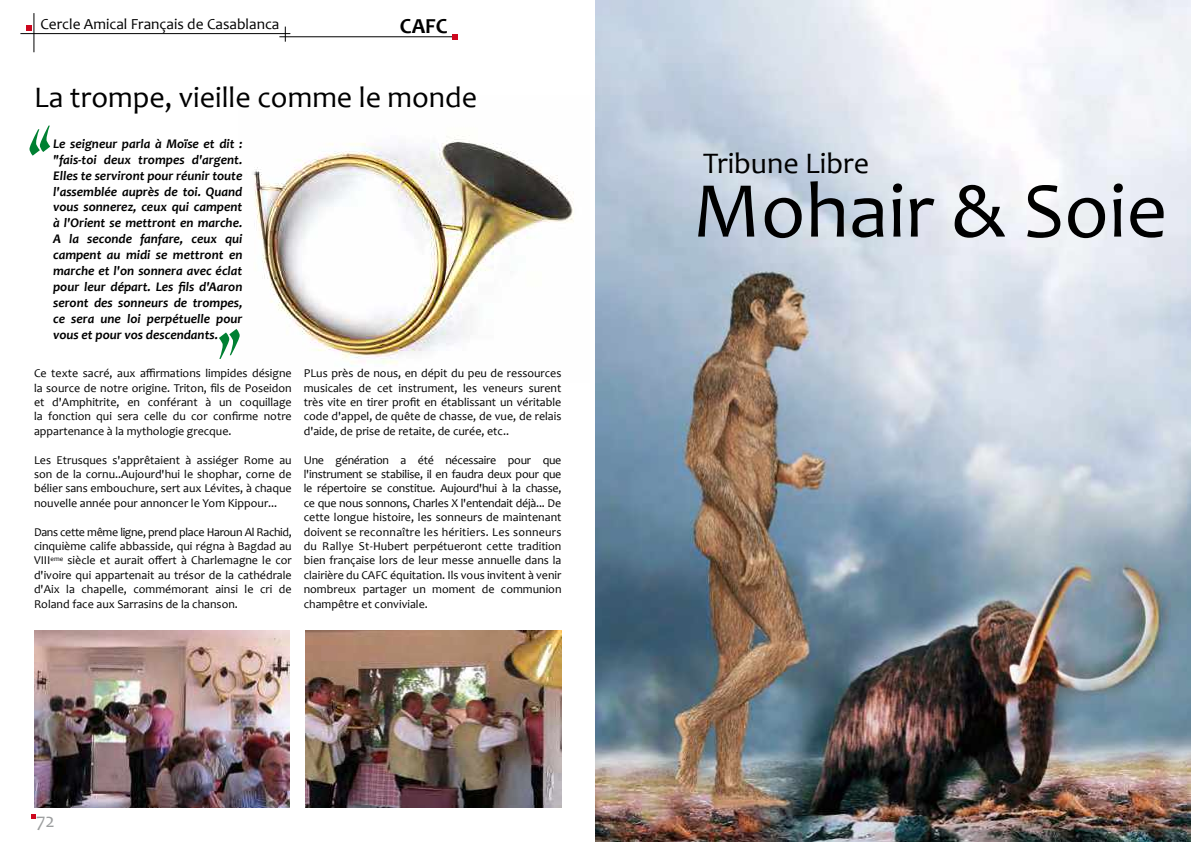
<style>
.page{position:relative;width:1191px;height:842px;background:#fff}
.page>*{position:absolute;margin:0;border:0;box-sizing:border-box;transform-origin:0 0}
.t1{font:80px "Candara";color:#000}
.t2{font:30px "Candara";color:#000}
.t3{font:700 21.5px "Candara";color:#000}
.t4{font:20px "Candara";color:#9c9e9f}
.t5{font:15.4px "Candara";color:#000}
.t6{font:italic 700 13.2px/15.9px "Candara";color:#000;text-align:justify}
.t7{font:12px/14.4px "Candara";color:#000;text-align:justify}
</style>
<div class="page">
<svg style="left:31px;top:814px;width:5px;height:5px"></svg>
<hr style="left:20px;top:33px;width:270px;height:1px;background:#000">
<hr style="left:34px;top:13px;width:1px;height:39px;background:#000">
<svg style="left:26px;top:25px;width:6px;height:6px"></svg>
<hr style="left:279px;top:36px;width:176px;height:1px;background:#000">
<svg style="left:285px;top:27px;width:1px;height:15px"></svg>
<svg style="left:452px;top:34px;width:6px;height:6px"></svg>
<img style="left:253px;top:135px;width:321px;height:232px">
<img style="left:595px;top:0;width:596px;height:842px">
<svg style="left:29px;top:126px;width:21px;height:30px"></svg>
<svg style="left:219px;top:329px;width:21px;height:30px"></svg>
<img style="left:306px;top:630px;width:255px;height:178px">
<img style="left:34px;top:630px;width:256px;height:178px">
<p class="t5" style="left:40px;top:15px;width:241px">Cercle Amical Français de Casablanca</p>
<h3 class="t3" style="left:400px;top:13px;width:49px">CAFC</h3>
<h2 class="t2" style="left:34px;top:78px;width:444px">La trompe, vieille comme le monde</h2>
<p class="t6" style="left:53px;top:136px;width:191px">Le seigneur parla à Moïse et dit : "fais-toi deux trompes d'argent.<br>Elles te serviront pour réunir toute l'assemblée auprès de toi. Quand vous sonnerez, ceux qui campent à l'Orient se mettront en marche.<br>A la seconde fanfare, ceux qui campent au midi se mettront en marche et l'on sonnera avec éclat pour leur départ. Les fils d'Aaron seront des sonneurs de trompes, ce sera une loi perpétuelle pour vous et pour vos descendants.</p>
<p class="t7" style="left:34px;top:366px;width:259px">Ce texte sacré, aux affirmations limpides désigne la source de notre origine. Triton, fils de Poseidon et d'Amphitrite, en conférant à un coquillage la fonction qui sera celle du cor confirme notre appartenance à la mythologie grecque.</p>
<p class="t7" style="left:34px;top:452px;width:259px">Les Etrusques s'apprêtaient à assiéger Rome au son de la cornu..Aujourd'hui le shophar, corne de bélier sans embouchure, sert aux Lévites, à chaque nouvelle année pour annoncer le Yom Kippour...</p>
<p class="t7" style="left:34px;top:524px;width:259px">Dans cette même ligne, prend place Haroun Al Rachid, cinquième calife abbasside, qui régna à Bagdad au VIII<sup>eme</sup> siècle et aurait offert à Charlemagne le cor d'ivoire qui appartenait au trésor de la cathédrale d'Aix la chapelle, commémorant ainsi le cri de Roland face aux Sarrasins de la chanson.</p>
<p class="t7" style="left:304px;top:366px;width:259px">PLus près de nous, en dépit du peu de ressources musicales de cet instrument, les veneurs surent très vite en tirer profit en établissant un véritable code d'appel, de quête de chasse, de vue, de relais d'aide, de prise de retaite, de curée, etc..</p>
<p class="t7" style="left:304px;top:452px;width:259px">Une génération a été nécessaire pour que l'instrument se stabilise, il en faudra deux pour que le répertoire se constitue. Aujourd'hui à la chasse, ce que nous sonnons, Charles X l'entendait déjà... De cette longue histoire, les sonneurs de maintenant doivent se reconnaître les héritiers. Les sonneurs du Rallye St-Hubert perpétueront cette tradition bien française lors de leur messe annuelle dans la clairière du CAFC équitation. Ils vous invitent à venir nombreux partager un moment de communion champêtre et conviviale.</p>
<h3 class="t4" style="left:36px;top:808px;width:20px">72</h3>
<h2 class="t2" style="left:703px;top:145px;width:168px">Tribune Libre</h2>
<h1 class="t1" style="left:692px;top:160px;width:476px">Mohair &amp; Soie</h1>
</div>
